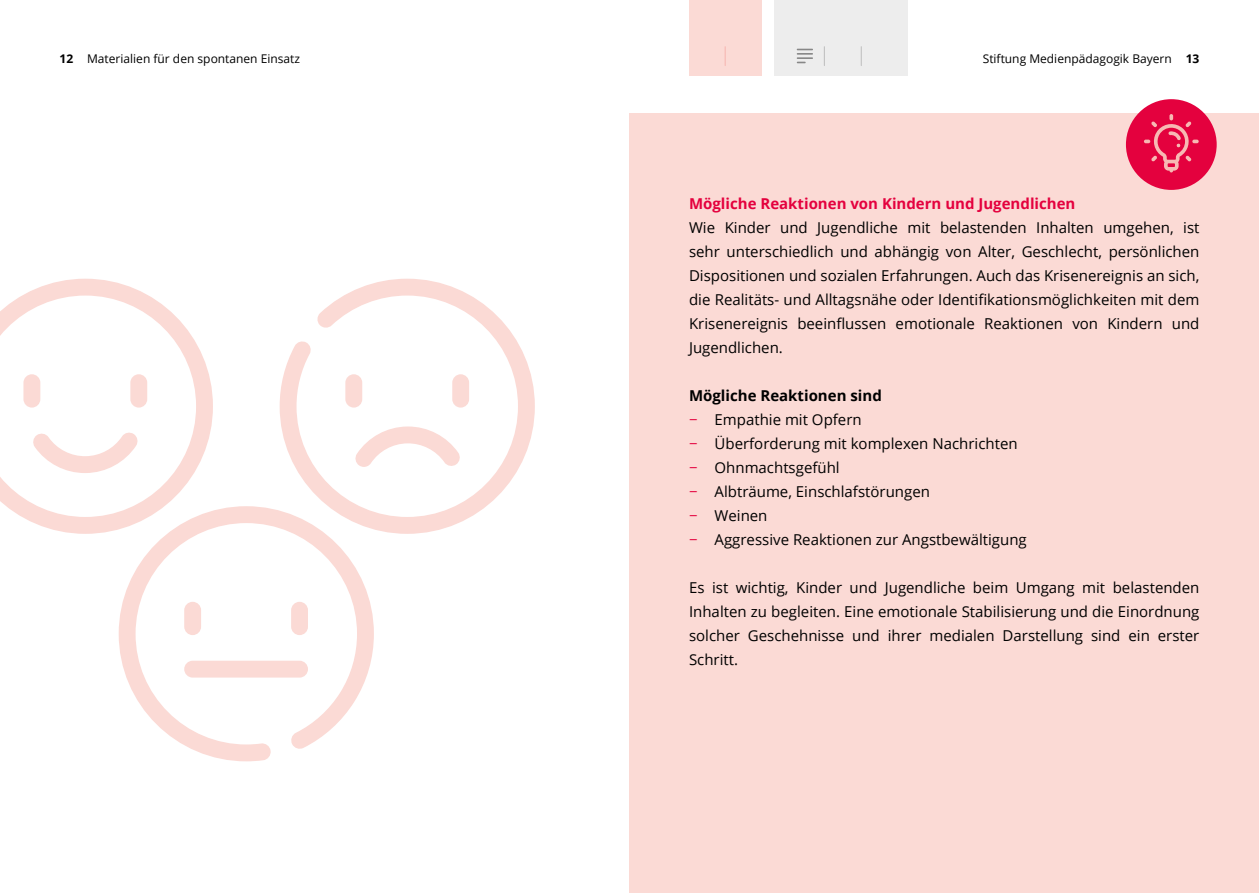
<style>
.page{position:relative;width:1259px;height:893px;background:#fff}
.page>*{position:absolute;margin:0;border:0;box-sizing:border-box;transform-origin:0 0}
.t1{font:15px/24px "Open Sans";color:#000;text-align:justify}
.t2{font:700 15px "Open Sans";color:#e4013e}
.t3{font:12px "Open Sans";color:#000}
.s1{font-weight:700}
.s2{color:#e4013e}
</style>
<div class="page">
<div style="left:689px;top:0;width:72px;height:76px;background:#fbdad5"></div>
<div style="left:774px;top:0;width:134px;height:76px;background:#ededed"></div>
<svg style="left:797px;top:49px;width:16px;height:14px"></svg>
<svg style="left:724px;top:47px;width:2px;height:19px"></svg>
<svg style="left:824px;top:47px;width:1px;height:19px"></svg>
<svg style="left:860px;top:47px;width:2px;height:19px"></svg>
<div style="left:629px;top:113px;width:630px;height:780px;background:#fbdad5"></div>
<div style="left:1126px;top:99px;width:90px;height:91px;background:#e4013e;border-radius:50%"></div>
<svg style="left:1144px;top:114px;width:54px;height:58px"></svg>
<svg style="left:0;top:279px;width:213px;height:255px"></svg>
<div style="left:23px;top:374px;width:17px;height:34px;background:#fbdad5;border-radius:8px"></div>
<div style="left:130px;top:374px;width:17px;height:34px;background:#fbdad5;border-radius:8px"></div>
<svg style="left:32px;top:431px;width:107px;height:42px"></svg>
<svg style="left:280px;top:279px;width:255px;height:255px"></svg>
<div style="left:345px;top:374px;width:17px;height:34px;background:#fbdad5;border-radius:8px"></div>
<div style="left:452px;top:374px;width:17px;height:34px;background:#fbdad5;border-radius:8px"></div>
<svg style="left:354px;top:426px;width:107px;height:41px"></svg>
<svg style="left:119px;top:506px;width:255px;height:255px"></svg>
<p class="t3" style="left:60px;top:51px;width:242px"><span class="s1">12</span> Materialien für den spontanen Einsatz</p>
<p class="t3" style="left:982px;top:51px;width:218px">Stiftung Medienpädagogik Bayern <span class="s1">13</span></p>
<p class="t2" style="left:689px;top:193px;width:388px">Mögliche Reaktionen von Kindern und Jugendlichen</p>
<p class="t1" style="left:689px;top:215px;width:512px">Wie Kinder und Jugendliche mit belastenden Inhalten umgehen, ist sehr unterschiedlich und abhängig von Alter, Geschlecht, persönlichen Dispositionen und sozialen Erfahrungen. Auch das Krisenereignis an sich, die Realitäts- und Alltagsnähe oder Identifikationsmöglichkeiten mit dem Krisenereignis beeinflussen emotionale Reaktionen von Kindern und Jugendlichen.</p>
<p class="t1" style="left:689px;top:383px;width:339px;text-align:left"><span class="s1">Mögliche Reaktionen sind<br></span><span class="s2">−</span> Empathie mit Opfern<br><span class="s2">−</span> Überforderung mit komplexen Nachrichten <span class="s2">−</span> Ohnmachtsgefühl<br><span class="s2">−</span> Albträume, Einschlafstörungen<br><span class="s2">−</span> Weinen<br><span class="s2">−</span> Aggressive Reaktionen zur Angstbewältigung</p>
<p class="t1" style="left:689px;top:575px;width:512px">Es ist wichtig, Kinder und Jugendliche beim Umgang mit belastenden Inhalten zu begleiten. Eine emotionale Stabilisierung und die Einordnung solcher Geschehnisse und ihrer medialen Darstellung sind ein erster Schritt.</p>
</div>
